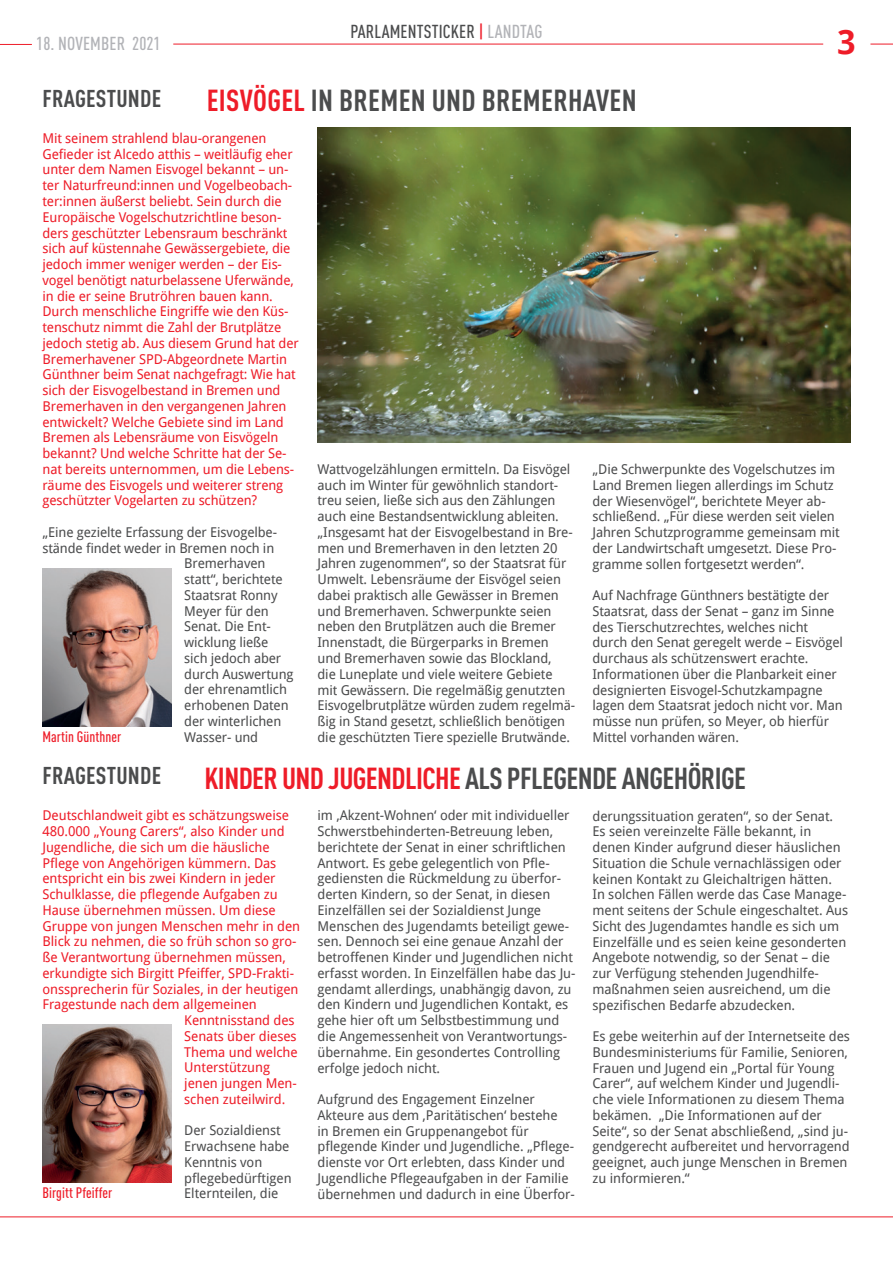
<style>
.page{position:relative;width:893px;height:1263px;background:#fff}
.page>*{position:absolute;margin:0;border:0;box-sizing:border-box;transform-origin:0 0}
.t1{font:700 33px "Droid Sans Pro";color:#ee1c28}
.t2{font:700 condensed 30px "DINOT";letter-spacing:-.02em;color:#4b4c4d}
.t3{font:700 condensed 30px "DINOT";letter-spacing:.01em;color:#4b4c4d}
.t4{font:700 condensed 24px "DINOT";letter-spacing:.01em;color:#4b4c4d}
.t5{font:500 condensed 18.6px "DINOT";letter-spacing:.01em;color:#4b4c4d}
.t6{font:500 condensed 18.6px "DINOT";letter-spacing:.01em;color:#b2b3b7}
.t7{font:500 condensed 15px "DINOT";letter-spacing:.005em;color:#ee1c28}
.t8{font:13.5px/15.8px "Droid Sans Pro";letter-spacing:-.005em;color:#4b4c4d}
.t9{font:13.5px/15.8px "Droid Sans Pro";letter-spacing:-.01em;color:#ee1c28}
.s1{color:#ee1c28}
.s2{color:#b2b3b7}
</style>
<div class="page">
<hr style="left:0;top:1216px;width:893px;height:1px;background:#ee1c28">
<hr style="left:173px;top:44px;width:650px;height:1px;background:#ee1c28">
<hr style="left:0;top:44px;width:32px;height:1px;background:#ee1c28">
<svg style="left:870px;top:44px;width:23px;height:1px"></svg>
<img style="left:317px;top:127px;width:533px;height:315px">
<img style="left:43px;top:568px;width:129px;height:158px">
<img style="left:43px;top:1025px;width:128px;height:158px">
<h3 class="t5" style="left:350px;top:20px;width:194px">PARLAMENTSTICKER <span class="s1">|</span> <span class="s2">LANDTAG</span></h3>
<h3 class="t6" style="left:36px;top:33px;width:126px">18. NOVEMBER 2021</h3>
<h1 class="t1" style="left:837px;top:19px;width:20px">3</h1>
<h3 class="t4" style="left:43px;top:84px;width:120px">FRAGESTUNDE</h3>
<h2 class="t3" style="left:207px;top:83px;width:431px"><span class="s1">EISVÖGEL</span> IN BREMEN UND BREMERHAVEN</h2>
<p class="t9" style="left:43px;top:130px;width:258px">Mit seinem strahlend blau-orangenen Gefieder ist Alcedo atthis – weitläufig eher unter dem Namen Eisvogel bekannt – un&shy;ter Naturfreund:innen und Vogelbeobach&shy;ter:innen äußerst beliebt. Sein durch die Europäische Vogelschutzrichtline beson&shy;ders geschützter Lebensraum beschränkt sich auf küstennahe Gewässergebiete, die jedoch immer weniger werden – der Eis&shy;vogel benötigt naturbelassene Uferwände, in die er seine Brutröhren bauen kann.<br>Durch menschliche Eingriffe wie den Küs&shy;tenschutz nimmt die Zahl der Brutplätze jedoch stetig ab. Aus diesem Grund hat der Bremerhavener SPD-Abgeordnete Martin Günthner beim Senat nachgefragt: Wie hat sich der Eisvogelbestand in Bremen und Bremerhaven in den vergangenen Jahren entwickelt? Welche Gebiete sind im Land Bremen als Lebensräume von Eisvögeln bekannt? Und welche Schritte hat der Se&shy;nat bereits unternommen, um die Lebens&shy;räume des Eisvogels und weiterer streng geschützter Vogelarten zu schützen?</p>
<p class="t8" style="left:43px;top:524px;width:236px">„Eine gezielte Erfassung der Eisvogelbe-</p>
<p class="t8" style="left:43px;top:539px;width:233px">stände findet weder in Bremen noch in</p>
<p class="t8" style="left:184px;top:555px;width:83px">Bremerhaven</p>
<p class="t8" style="left:184px;top:571px;width:100px">statt“, berichtete</p>
<p class="t8" style="left:184px;top:587px;width:95px">Staatsrat Ronny</p>
<p class="t8" style="left:184px;top:602px;width:86px">Meyer für den</p>
<p class="t8" style="left:184px;top:618px;width:88px">Senat. Die Ent-</p>
<p class="t8" style="left:184px;top:634px;width:86px">wicklung ließe</p>
<p class="t8" style="left:184px;top:650px;width:99px">sich jedoch aber</p>
<p class="t8" style="left:184px;top:665px;width:111px">durch Auswertung</p>
<p class="t8" style="left:184px;top:681px;width:104px">der ehrenamtlich</p>
<p class="t8" style="left:184px;top:697px;width:106px">erhobenen Daten</p>
<p class="t8" style="left:184px;top:713px;width:99px">der winterlichen</p>
<p class="t8" style="left:184px;top:728px;width:75px">Wasser- und</p>
<p class="t8" style="left:318px;top:461px;width:259px">Wattvogelzählungen ermitteln. Da Eisvögel auch im Winter für gewöhnlich standort&shy;treu seien, ließe sich aus den Zählungen auch eine Bestandsentwicklung ableiten. „Insgesamt hat der Eisvogelbestand in Bre&shy;men und Bremerhaven in den letzten 20<br>Jahren zugenommen“, so der Staatsrat für Umwelt. Lebensräume der Eisvögel seien dabei praktisch alle Gewässer in Bremen und Bremerhaven. Schwerpunkte seien neben den Brutplätzen auch die Bremer Innenstadt, die Bürgerparks in Bremen und Bremerhaven sowie das Blockland,<br>die Luneplate und viele weitere Gebiete mit Gewässern. Die regelmäßig genutzten Eisvogelbrutplätze würden zudem regelmä&shy;ßig in Stand gesetzt, schließlich benötigen die geschützten Tiere spezielle Brutwände.</p>
<p class="t8" style="left:592px;top:461px;width:249px">„Die Schwerpunkte des Vogelschutzes im Land Bremen liegen allerdings im Schutz der Wiesenvögel“, berichtete Meyer ab&shy;schließend. „Für diese werden seit vielen Jahren Schutzprogramme gemeinsam mit der Landwirtschaft umgesetzt. Diese Pro&shy;gramme sollen fortgesetzt werden“.</p>
<p class="t8" style="left:592px;top:587px;width:252px">Auf Nachfrage Günthners bestätigte der Staatsrat, dass der Senat – ganz im Sinne des Tierschutzrechtes, welches nicht durch den Senat geregelt werde – Eisvögel durchaus als schützenswert erachte.<br>Informationen über die Planbarkeit einer designierten Eisvogel-Schutzkampagne lagen dem Staatsrat jedoch nicht vor. Man müsse nun prüfen, so Meyer, ob hierfür</p>
<p class="t7" style="left:43px;top:727px;width:80px">Martin Günthner</p>
<p class="t8" style="left:592px;top:729px;width:148px">Mittel vorhanden wären.</p>
<h3 class="t4" style="left:42px;top:761px;width:120px">FRAGESTUNDE</h3>
<h2 class="t2" style="left:204px;top:760px;width:543px"><span class="s1">KINDER UND JUGENDLICHE</span> ALS PFLEGENDE ANGEHÖRIGE</h2>
<p class="t9" style="left:42px;top:807px;width:248px">Deutschlandweit gibt es schätzungsweise</p>
<p class="t9" style="left:42px;top:823px;width:244px">480.000 „Young Carers“, also Kinder und</p>
<p class="t9" style="left:42px;top:839px;width:229px">Jugendliche, die sich um die häusliche</p>
<p class="t9" style="left:42px;top:854px;width:235px">Pflege von Angehörigen kümmern. Das</p>
<p class="t9" style="left:42px;top:870px;width:235px">entspricht ein bis zwei Kindern in jeder</p>
<p class="t9" style="left:42px;top:886px;width:237px">Schulklasse, die pflegende Aufgaben zu</p>
<p class="t9" style="left:42px;top:902px;width:235px">Hause übernehmen müssen. Um diese</p>
<p class="t9" style="left:42px;top:917px;width:259px">Gruppe von jungen Menschen mehr in den</p>
<p class="t9" style="left:42px;top:933px;width:255px">Blick zu nehmen, die so früh schon so gro-</p>
<p class="t9" style="left:42px;top:949px;width:245px">ße Verantwortung übernehmen müssen,</p>
<p class="t9" style="left:42px;top:965px;width:253px">erkundigte sich Birgitt Pfeiffer, SPD-Frakti-</p>
<p class="t9" style="left:42px;top:980px;width:257px">onssprecherin für Soziales, in der heutigen</p>
<p class="t9" style="left:42px;top:996px;width:216px">Fragestunde nach dem allgemeinen</p>
<p class="t9" style="left:184px;top:1012px;width:112px">Kenntnisstand des</p>
<p class="t9" style="left:184px;top:1028px;width:114px">Senats über dieses</p>
<p class="t9" style="left:184px;top:1043px;width:115px">Thema und welche</p>
<p class="t9" style="left:184px;top:1059px;width:87px">Unterstützung</p>
<p class="t9" style="left:184px;top:1075px;width:114px">jenen jungen Men-</p>
<p class="t9" style="left:184px;top:1091px;width:103px">schen zuteilwird.</p>
<p class="t8" style="left:184px;top:1122px;width:109px">Der Sozialdienst<br>Erwachsene habe<br>Kenntnis von pflegebedürftigen<br>Elternteilen, die</p>
<p class="t8" style="left:317px;top:807px;width:260px">im ‚Akzent-Wohnen‘ oder mit individueller Schwerstbehinderten-Betreuung leben, berichtete der Senat in einer schriftlichen Antwort. Es gebe gelegentlich von Pfle&shy;gediensten die Rückmeldung zu überfor&shy;derten Kindern, so der Senat, in diesen Einzelfällen sei der Sozialdienst Junge Menschen des Jugendamts beteiligt gewe&shy;sen. Dennoch sei eine genaue Anzahl der betroffenen Kinder und Jugendlichen nicht erfasst worden. In Einzelfällen habe das Ju&shy;gendamt allerdings, unabhängig davon, zu den Kindern und Jugendlichen Kontakt, es gehe hier oft um Selbstbestimmung und die Angemessenheit von Verantwortungs&shy;übernahme. Ein gesondertes Controlling erfolge jedoch nicht.</p>
<p class="t8" style="left:317px;top:1091px;width:259px">Aufgrund des Engagement Einzelner Akteure aus dem ‚Paritätischen‘ bestehe<br>in Bremen ein Gruppenangebot für pflegende Kinder und Jugendliche. „Pflege&shy;dienste vor Ort erlebten, dass Kinder und Jugendliche Pflegeaufgaben in der Familie übernehmen und dadurch in eine Überfor-</p>
<p class="t8" style="left:592px;top:807px;width:257px">derungssituation geraten“, so der Senat.<br>Es seien vereinzelte Fälle bekannt, in denen Kinder aufgrund dieser häuslichen Situation die Schule vernachlässigen oder keinen Kontakt zu Gleichaltrigen hätten.<br>In solchen Fällen werde das Case Manage&shy;ment seitens der Schule eingeschaltet. Aus Sicht des Jugendamtes handle es sich um Einzelfälle und es seien keine gesonderten Angebote notwendig, so der Senat – die zur Verfügung stehenden Jugendhilfe&shy;maßnahmen seien ausreichend, um die spezifischen Bedarfe abzudecken.</p>
<p class="t8" style="left:592px;top:1028px;width:259px">Es gebe weiterhin auf der Internetseite des Bundesministeriums für Familie, Senioren, Frauen und Jugend ein „Portal für Young Carer“, auf welchem Kinder und Jugendli&shy;che viele Informationen zu diesem Thema bekämen. „Die Informationen auf der Seite“, so der Senat abschließend, „sind ju&shy;gendgerecht aufbereitet und hervorragend geeignet, auch junge Menschen in Bremen zu informieren.“</p>
<p class="t7" style="left:43px;top:1184px;width:71px">Birgitt Pfeiffer</p>
</div>
